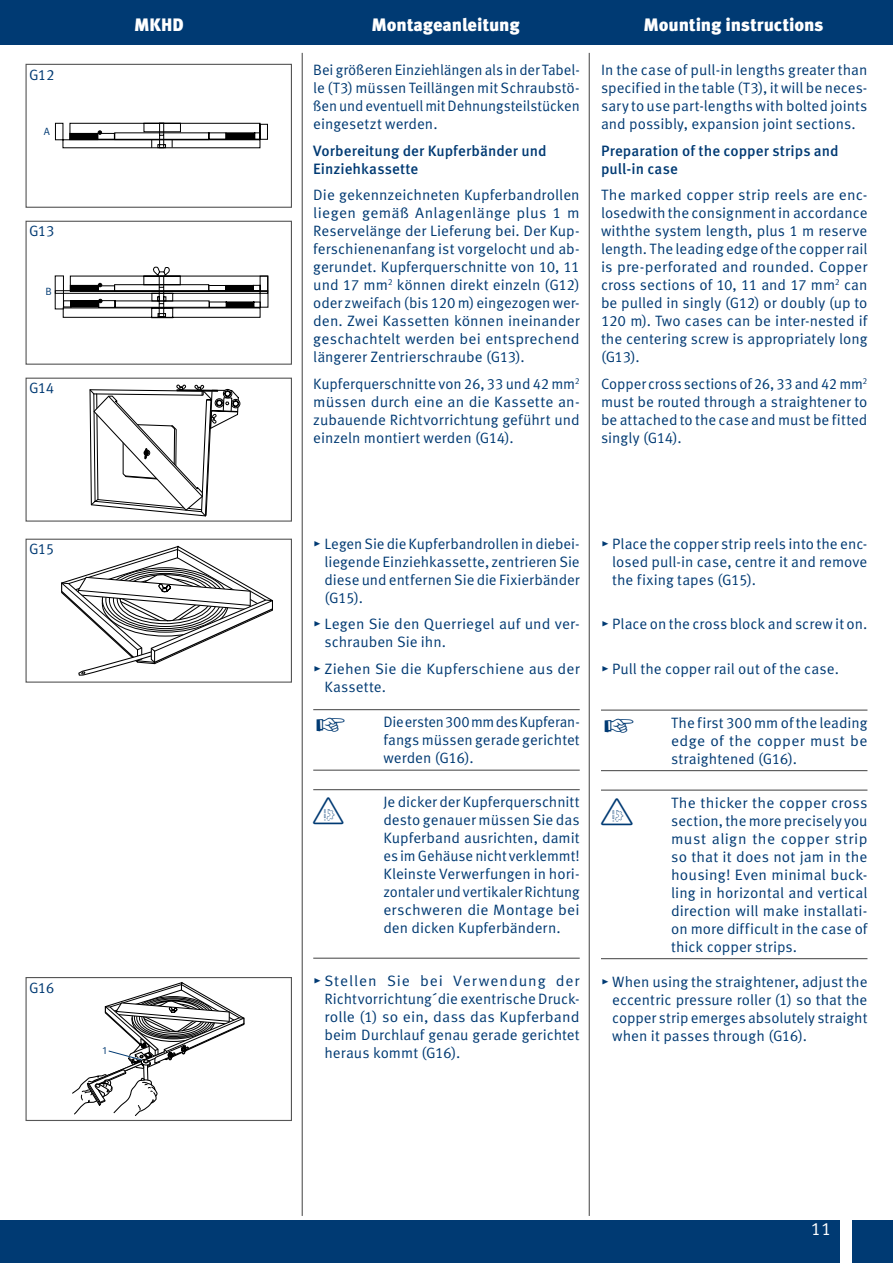
<style>
.page{position:relative;width:893px;height:1263px;background:#fff}
.page>*{position:absolute;margin:0;border:0;box-sizing:border-box;transform-origin:0 0}
.t1{font:900 18px "Meta Pro";letter-spacing:-.01em;color:#fff}
.t2{font:18px "Meta Pro";color:#fff}
.t3{font:15px/18px "Meta Pro";letter-spacing:.005em;color:#003a73;text-align:justify}
.t4{font:500 15px/18px "Meta Pro";letter-spacing:.005em;color:#003a73}
.t5{font:10.5px "Meta Pro";color:#003a73}
</style>
<div class="page">
<div style="left:0;top:1220px;width:893px;height:43px;background:#003a73"></div>
<div style="left:840px;top:1220px;width:11px;height:43px;background:#fff"></div>
<hr style="left:589px;top:53px;width:1px;height:1163px;background:#565656">
<hr style="left:302px;top:53px;width:1px;height:1163px;background:#565656">
<div style="left:0;top:0;width:893px;height:45px;background:#003a73"></div>
<hr style="left:313px;top:709px;width:267px;height:1px;background:#565656">
<hr style="left:313px;top:770px;width:267px;height:1px;background:#565656">
<hr style="left:313px;top:789px;width:267px;height:1px;background:#565656">
<hr style="left:313px;top:958px;width:267px;height:1px;background:#565656">
<svg style="left:55px;top:267px;width:213px;height:51px"></svg>
<div style="left:26px;top:221px;width:266px;height:144px;border:1px solid #565656"></div>
<svg style="left:55px;top:123px;width:213px;height:25px"></svg>
<div style="left:26px;top:64px;width:266px;height:144px;border:1px solid #565656"></div>
<svg style="left:89px;top:384px;width:151px;height:133px"></svg>
<div style="left:26px;top:378px;width:266px;height:144px;border:1px solid #565656"></div>
<svg style="left:61px;top:545px;width:212px;height:131px"></svg>
<div style="left:26px;top:539px;width:266px;height:144px;border:1px solid #565656"></div>
<svg style="left:72px;top:982px;width:173px;height:134px"></svg>
<div style="left:26px;top:977px;width:266px;height:144px;border:1px solid #565656"></div>
<hr style="left:601px;top:709px;width:266px;height:2px;background:#565656">
<hr style="left:601px;top:770px;width:266px;height:1px;background:#565656">
<hr style="left:601px;top:789px;width:266px;height:2px;background:#565656">
<hr style="left:601px;top:958px;width:266px;height:1px;background:#565656">
<p class="t3" style="left:29px;top:66px;width:27px">G12</p>
<p class="t5" style="left:44px;top:125px;width:8px">A</p>
<p class="t3" style="left:29px;top:222px;width:27px">G13</p>
<p class="t5" style="left:45px;top:285px;width:8px">B</p>
<p class="t3" style="left:29px;top:379px;width:27px">G14</p>
<p class="t3" style="left:29px;top:540px;width:27px">G15</p>
<p class="t3" style="left:29px;top:979px;width:27px">G16</p>
<p class="t1" style="left:134px;top:14px;width:51px">MKHD</p>
<p class="t1" style="left:371px;top:14px;width:150px">Montageanleitung</p>
<p class="t1" style="left:643px;top:14px;width:182px">Mounting instructions</p>
<p class="t3" style="left:313px;top:61px;width:268px">Bei größeren Einziehlängen als in der Tabel&shy;le (T3) müssen Teillängen mit Schraubstö&shy;ßen und eventuell mit Dehnungsteilstücken eingesetzt werden.</p>
<p class="t4" style="left:313px;top:142px;width:235px">Vorbereitung der Kupferbänder und<br>Einziehkassette</p>
<p class="t3" style="left:313px;top:186px;width:268px">Die gekennzeichneten Kupferbandrollen liegen gemäß Anlagenlänge plus 1 m Reservelänge der Lieferung bei. Der Kup&shy;ferschienenanfang ist vorgelocht und ab&shy;gerundet. Kupferquerschnitte von 10, 11 und 17 mm<sup>2</sup> können direkt einzeln (G12) oder zweifach (bis 120 m) eingezogen wer&shy;den. Zwei Kassetten können ineinander geschachtelt werden bei entsprechend längerer Zentrierschraube (G13).</p>
<p class="t3" style="left:313px;top:375px;width:268px">Kupferquerschnitte von 26, 33 und 42 mm<sup>2 </sup>müssen durch eine an die Kassette an&shy;zubauende Richtvorrichtung geführt und einzeln montiert werden (G14).</p>
<p class="t3" style="left:601px;top:61px;width:268px">In the case of pull-in lengths greater than specified in the table (T3), it will be neces&shy;sary to use part-lengths with bolted joints and possibly, expansion joint sections.</p>
<p class="t4" style="left:601px;top:142px;width:239px">Preparation of the copper strips and pull-in case</p>
<p class="t3" style="left:601px;top:186px;width:268px">The marked copper strip reels are enc&shy;losedwith the consignment in accordance withthe system length, plus 1 m reserve length. The leading edge of the copper rail is pre-perforated and rounded. Copper cross sections of 10, 11 and 17 mm<sup>2</sup> can be pulled in singly (G12) or doubly (up to 120 m). Two cases can be inter-nested if the centering screw is appropriately long (G13).</p>
<p class="t3" style="left:601px;top:375px;width:268px">Copper cross sections of 26, 33 and 42 mm<sup>2 </sup>must be routed through a straightener to be attached to the case and must be fitted singly (G14).</p>
<p class="t5" style="left:103px;top:1044px;width:6px">1</p>
<p class="t3" style="left:324px;top:535px;width:257px;text-indent:-11px">▸ Legen Sie die Kupferbandrollen in diebei&shy;liegende Einziehkassette, zentrieren Sie diese und entfernen Sie die Fixierbänder (G15).</p>
<p class="t3" style="left:324px;top:615px;width:257px;text-indent:-11px">▸ Legen Sie den Querriegel auf und ver&shy;schrauben Sie ihn.</p>
<p class="t3" style="left:324px;top:660px;width:257px;text-indent:-11px">▸ Ziehen Sie die Kupferschiene aus der<br>Kassette.</p>
<p class="t3" style="left:383px;top:713px;width:198px;text-indent:-70px">★ Die ersten 300 mm des Kupferan&shy;fangs müssen gerade gerichtet werden (G16).</p>
<p class="t3" style="left:383px;top:793px;width:198px">Je dicker der Kupferquerschnitt desto genauer müssen Sie das Kupferband ausrichten, damit es im Gehäuse nicht verklemmt!<br>Kleinste Verwerfungen in hori&shy;zontaler und vertikaler Richtung erschweren die Montage bei den dicken Kupferbändern.</p>
<p class="t3" style="left:324px;top:972px;width:257px;text-indent:-11px">▸ Stellen Sie bei Verwendung der Richtvorrichtung´die exentrische Druck&shy;rolle (1) so ein, dass das Kupferband beim Durchlauf genau gerade gerichtet heraus kommt (G16).</p>
<p class="t3" style="left:612px;top:535px;width:257px;text-indent:-11px">▸ Place the copper strip reels into the enc&shy;losed pull-in case, centre it and remove the fixing tapes (G15).</p>
<p class="t3" style="left:601px;top:615px;width:266px">▸ Place on the cross block and screw it on.</p>
<p class="t3" style="left:601px;top:660px;width:237px">▸ Pull the copper rail out of the case.</p>
<p class="t3" style="left:671px;top:714px;width:198px;text-indent:-70px">★ The first 300 mm of the leading edge of the copper must be straightened (G16).</p>
<p class="t3" style="left:671px;top:794px;width:198px">The thicker the copper cross section, the more precisely you must align the copper strip so that it does not jam in the housing! Even minimal buck&shy;ling in horizontal and vertical direction will make installati&shy;on more difficult in the case of thick copper strips.</p>
<p class="t3" style="left:612px;top:973px;width:257px;text-indent:-11px">▸ When using the straightener, adjust the eccentric pressure roller (1) so that the copper strip emerges absolutely straight when it passes through (G16).</p>
<p class="t2" style="left:811px;top:1218px;width:22px">11</p>
</div>
